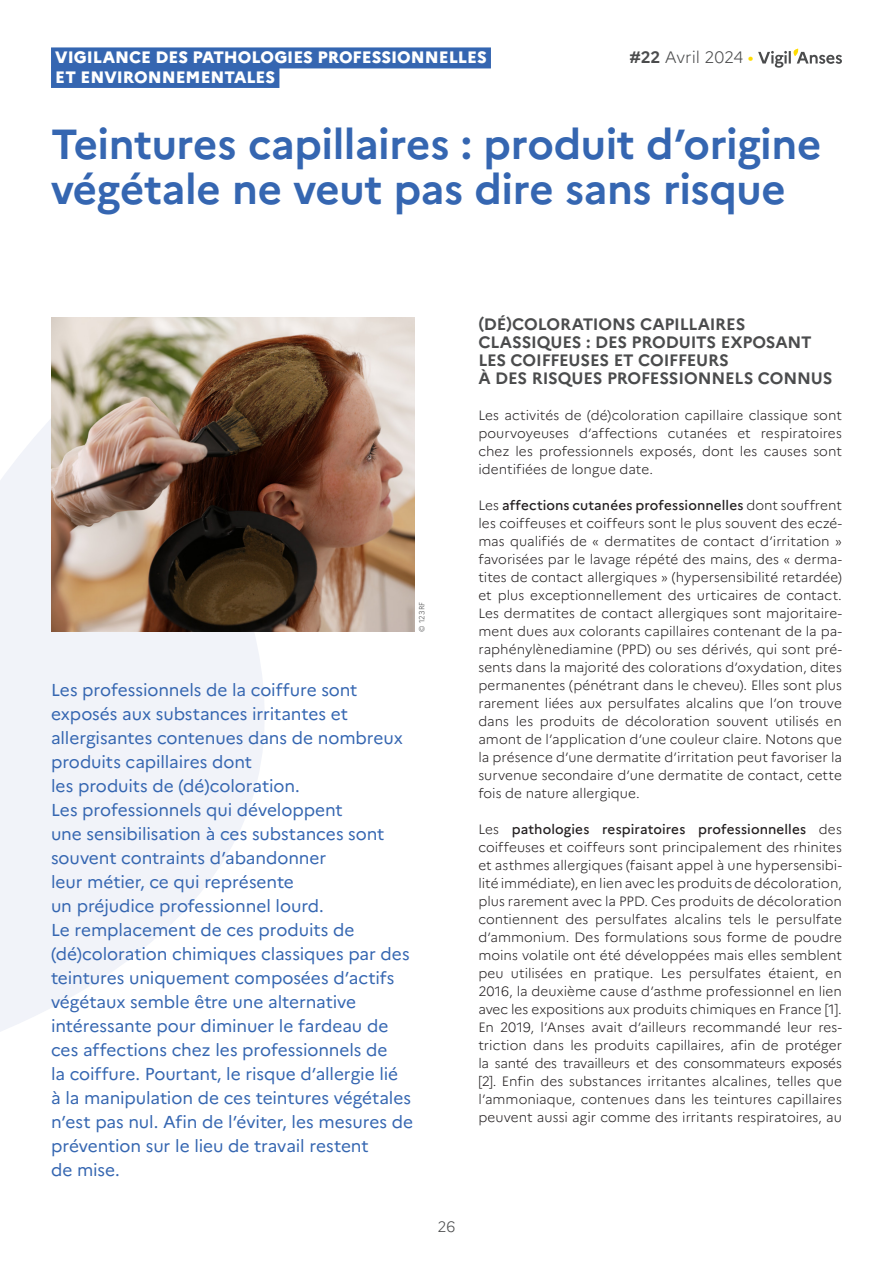
<style>
.page{position:relative;width:893px;height:1263px;background:#fff}
.page>*{position:absolute;margin:0;border:0;box-sizing:border-box;transform-origin:0 0}
.t1{font:700 42px/45px "Marianne";letter-spacing:-.01em;color:#3566b1}
.t2{font:17.25px/24px "Marianne";letter-spacing:-.01em;color:#3566b1}
.t3{font:700 16.5px/18px "Marianne";letter-spacing:-.01em;color:#4b4c4d}
.Style_de_paragraphe_D{font:800 16.5px "Marianne";color:#fff}
.t4{font:300 16.5px "Marianne";color:#4b4c4d}
.t5{font:300 15px "Marianne";color:#4b4c4d}
.t6{font:300 13.5px/18px "Marianne";letter-spacing:.005em;color:#231f20;text-align:justify}
.t7{font:300 7.5px "Marianne";letter-spacing:.015em;color:#4b4c4d}
.s1{font-weight:700}
.s2{font-weight:400;color:#ffdc01}
.s3{font-weight:500}
</style>
<div class="page">
<svg style="left:0;top:419px;width:318px;height:613px;fill:#f1f3f9"></svg>
<img style="left:51px;top:317px;width:364px;height:314px">
<div style="left:51px;top:47px;width:440px;height:21px;background:#3566b1"></div>
<div style="left:51px;top:67px;width:228px;height:21px;background:#3566b1"></div>
<svg style="left:758px;top:49px;width:84px;height:19px"></svg>
<p class="Style_de_paragraphe_D" style="left:55px;top:45px;width:433px">VIGILANCE DES PATHOLOGIES PROFESSIONNELLES</p>
<p class="Style_de_paragraphe_D" style="left:55px;top:64px;width:221px">ET ENVIRONNEMENTALES</p>
<p class="t4" style="left:629px;top:45px;width:126px"><span class="s1">#22</span> Avril 2024 <span class="s2">•</span></p>
<p class="t1" style="left:51px;top:118px;width:772px">Teintures capillaires : produit d’origine végétale ne veut pas dire sans risque</p>
<p class="t7" style="left:416px;top:631px;width:31px;rotate:-90deg">© 123RF</p>
<p class="t2" style="left:51px;top:676px;width:364px">Les professionnels de la coiffure sont exposés aux substances irritantes et allergisantes contenues dans de nombreux produits capillaires dont<br>les produits de (dé)coloration.<br>Les professionnels qui développent<br>une sensibilisation à ces substances sont souvent contraints d’abandonner<br>leur métier, ce qui représente<br>un préjudice professionnel lourd.<br>Le remplacement de ces produits de (dé)coloration chimiques classiques par des teintures uniquement composées d’actifs végétaux semble être une alternative intéressante pour diminuer le fardeau de ces affections chez les professionnels de<br>la coiffure. Pourtant, le risque d’allergie lié<br>à la manipulation de ces teintures végétales n’est pas nul. Afin de l’éviter, les mesures de prévention sur le lieu de travail restent<br>de mise.</p>
<p class="t5" style="left:437px;top:1215px;width:19px">26</p>
<p class="t3" style="left:478px;top:314px;width:356px">(DÉ)COLORATIONS CAPILLAIRES<br>CLASSIQUES : DES PRODUITS EXPOSANT<br>LES COIFFEUSES ET COIFFEURS<br>À DES RISQUES PROFESSIONNELS CONNUS</p>
<p class="t6" style="left:478px;top:405px;width:365px">Les activités de (dé)coloration capillaire classique sont pourvoyeuses d’affections cutanées et respiratoires chez les professionnels exposés, dont les causes sont identifiées de longue date.</p>
<p class="t6" style="left:478px;top:495px;width:365px">Les <span class="s3">affections cutanées professionnelles</span> dont souffrent les coiffeuses et coiffeurs sont le plus souvent des eczé&shy;mas qualifiés de « dermatites de contact d’irritation » favorisées par le lavage répété des mains, des « derma&shy;tites de contact allergiques » (hypersensibilité retardée) et plus exceptionnellement des urticaires de contact.<br>Les dermatites de contact allergiques sont majoritaire&shy;ment dues aux colorants capillaires contenant de la pa&shy;raphénylènediamine (PPD) ou ses dérivés, qui sont pré&shy;sents dans la majorité des colorations d’oxydation, dites permanentes (pénétrant dans le cheveu). Elles sont plus rarement liées aux persulfates alcalins que l’on trouve dans les produits de décoloration souvent utilisés en amont de l’application d’une couleur claire. Notons que la présence d’une dermatite d’irritation peut favoriser la survenue secondaire d’une dermatite de contact, cette fois de nature allergique.</p>
<p class="t6" style="left:478px;top:819px;width:365px">Les <span class="s3">pathologies respiratoires professionnelles</span> des coiffeuses et coiffeurs sont principalement des rhinites et asthmes allergiques (faisant appel à une hypersensibi&shy;lité immédiate), en lien avec les produits de décoloration, plus rarement avec la PPD. Ces produits de décoloration contiennent des persulfates alcalins tels le persulfate d’ammonium. Des formulations sous forme de poudre moins volatile ont été développées mais elles semblent peu utilisées en pratique. Les persulfates étaient, en 2016, la deuxième cause d’asthme professionnel en lien avec les expositions aux produits chimiques en France [1].<br>En 2019, l’Anses avait d’ailleurs recommandé leur res&shy;triction dans les produits capillaires, afin de protéger la santé des travailleurs et des consommateurs exposés [2]. Enfin des substances irritantes alcalines, telles que l’ammoniaque, contenues dans les teintures capillaires peuvent aussi agir comme des irritants respiratoires, au</p>
</div>
